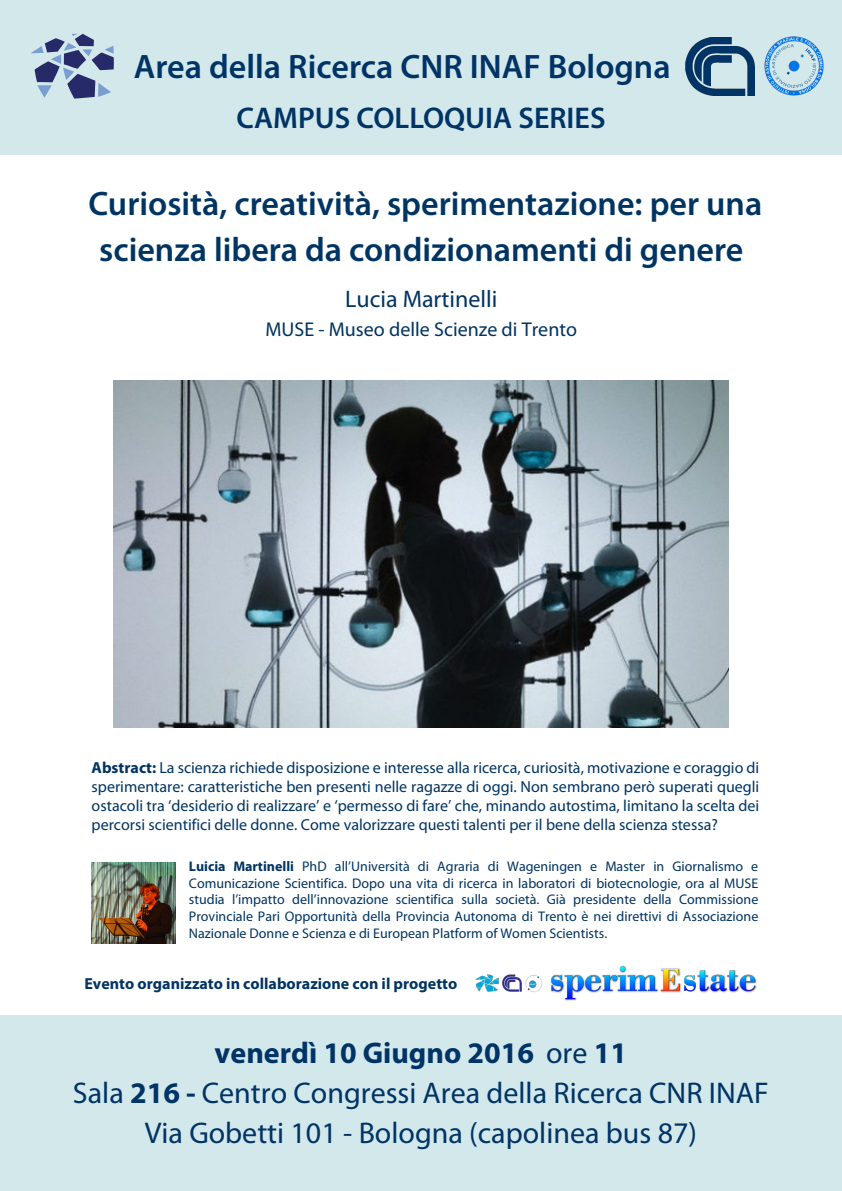
<style>
.page{position:relative;width:842px;height:1191px;background:#fff}
.page>*{position:absolute;margin:0;border:0;box-sizing:border-box;transform-origin:0 0}
.t1{font:600 34px/46px "Myriad Pro";color:#003462;text-align:center}
.t2{font:600 34px "Myriad Pro";color:#036}
.t3{font:30px/40px "Myriad Pro";color:#036;text-align:center}
.t4{font:600 30px "Myriad Pro";color:#036}
.t5{font:24px "Myriad Pro";color:#003462}
.t6{font:20px "Myriad Pro";color:#003462}
.t7{font:16px/19.2px "Myriad Pro";color:#003462;text-align:justify}
.t8{font:700 16px "Myriad Pro";color:#003462}
.t9{font:14px/16.8px "Myriad Pro";color:#003462;text-align:justify}
.s1{font-weight:700}
</style>
<div class="page">
<div style="left:0;top:1015px;width:842px;height:176px;background:#d3e8ea"></div>
<div style="left:0;top:0;width:842px;height:154px;background:#d3e8ea"></div>
<svg style="left:31px;top:34px;width:83px;height:65px"></svg>
<img style="left:754px;top:36px;width:70px;height:60px">
<img style="left:686px;top:37px;width:69px;height:58px">
<img style="left:92px;top:862px;width:84px;height:81px">
<img style="left:113px;top:381px;width:616px;height:346px">
<img style="left:475px;top:965px;width:282px;height:36px">
<h1 class="t2" style="left:134px;top:52px;width:538px">Area della Ricerca CNR INAF Bologna</h1>
<h2 class="t4" style="left:236px;top:105px;width:371px">CAMPUS COLLOQUIA SERIES</h2>
<h1 class="t1" style="left:89px;top:184px;width:675px">Curiosità, creatività, sperimentazione: per una scienza libera da condizionamenti di genere</h1>
<h3 class="t5" style="left:345px;top:289px;width:154px">Lucia Martinelli</h3>
<h3 class="t6" style="left:265px;top:321px;width:313px">MUSE - Museo delle Scienze di Trento</h3>
<p class="t7" style="left:92px;top:759px;width:669px"><span class="s1">Abstract:</span> La scienza richiede disposizione e interesse alla ricerca, curiosità, motivazione e coraggio di sperimentare: caratteristiche ben presenti nelle ragazze di oggi. Non sembrano però superati quegli ostacoli tra ‘desiderio di realizzare’ e ‘permesso di fare’ che, minando autostima, limitano la scelta dei percorsi scientifici delle donne. Come valorizzare questi talenti per il bene della scienza stessa?</p>
<p class="t9" style="left:189px;top:859px;width:571px"><span class="s1">Luicia Martinelli</span> PhD all’Università di Agraria di Wageningen e Master in Giornalismo e Comunicazione Scientifica. Dopo una vita di ricerca in laboratori di biotecnologie, ora al MUSE studia l’impatto dell’innovazione scientifica sulla società. Già presidente della Commissione Provinciale Pari Opportunità della Provincia Autonoma di Trento è nei direttivi di Associazione Nazionale Donne e Scienza e di European Platform of Women Scientists.</p>
<p class="t8" style="left:84px;top:977px;width:374px">Evento organizzato in collaborazione con il progetto</p>
<h2 class="t3" style="left:73px;top:1035px;width:697px"><span class="s1">venerdì 10 Giugno 2016</span> ore <span class="s1">11<br></span>Sala <span class="s1">216 -</span> Centro Congressi Area della Ricerca CNR INAF<br>Via Gobetti 101 - Bologna (capolinea bus 87)</h2>
</div>
